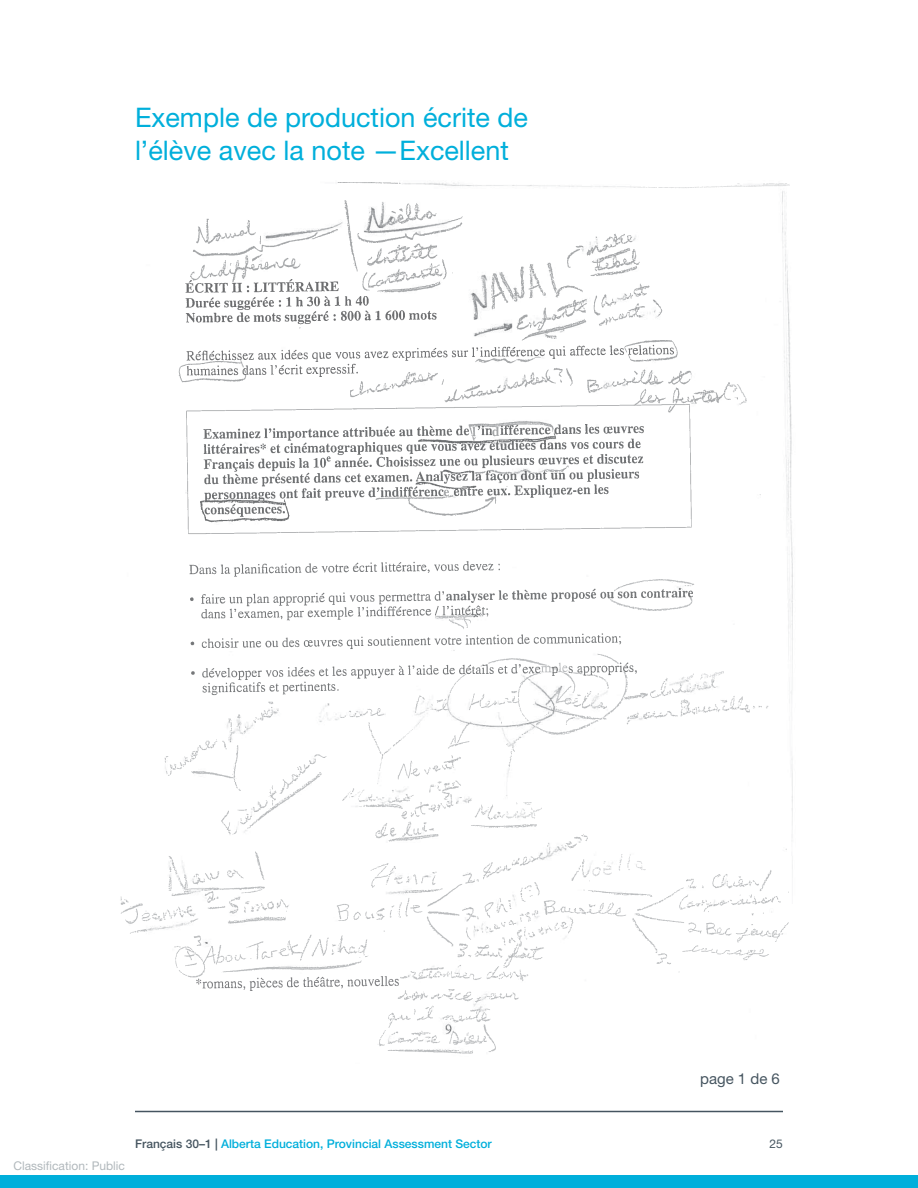
<style>
.page{position:relative;width:918px;height:1188px;background:#fff}
.page>*{position:absolute;margin:0;border:0;box-sizing:border-box;transform-origin:0 0}
.Subheading{font:27px/32.4px "Helvetica Neue LT Std";color:#00afdb}
.Body_Copy_ExAssignSc{font:15px "Helvetica Neue LT Std";color:#465560}
.t1{font:500 12px "Helvetica Neue LT Std";color:#00afdb}
.t2{font:12px "Helvetica Neue LT Std";color:#b1b8bc}
.t3{font:12px "Helvetica Neue LT Std";color:#465560}
.s1{color:#465560}
</style>
<div class="page">
<hr style="left:135px;top:1111px;width:648px;height:1px;background:#465560">
<div style="left:0;top:1175px;width:918px;height:13px;background:#00afdb"></div>
<img style="left:120px;top:580px;width:669px;height:474px">
<img style="left:179px;top:183px;width:551px;height:351px">
<img style="left:190px;top:561px;width:502px;height:135px">
<img style="left:185px;top:279px;width:488px;height:97px">
<img style="left:196px;top:976px;width:203px;height:14px">
<img style="left:630px;top:183px;width:159px;height:6px">
<img style="left:593px;top:854px;width:53px;height:23px">
<img style="left:484px;top:803px;width:57px;height:15px">
<img style="left:682px;top:671px;width:42px;height:10px">
<img style="left:347px;top:729px;width:66px;height:78px">
<img style="left:730px;top:384px;width:17px;height:21px">
<p class="Subheading" style="left:135px;top:101px;width:395px">Exemple de production écrite de l’élève avec la note —Excellent</p>
<p class="Body_Copy_ExAssignSc" style="left:700px;top:1070px;width:81px">page 1 de 6</p>
<p class="t2" style="left:14px;top:1159px;width:113px">Classification: Public</p>
<p class="t1" style="left:135px;top:1137px;width:358px"><span class="s1">Français 30–1 |</span> Alberta Education, Provincial Assessment Sector</p>
<p class="t3" style="left:770px;top:1137px;width:15px">25</p>
</div>
